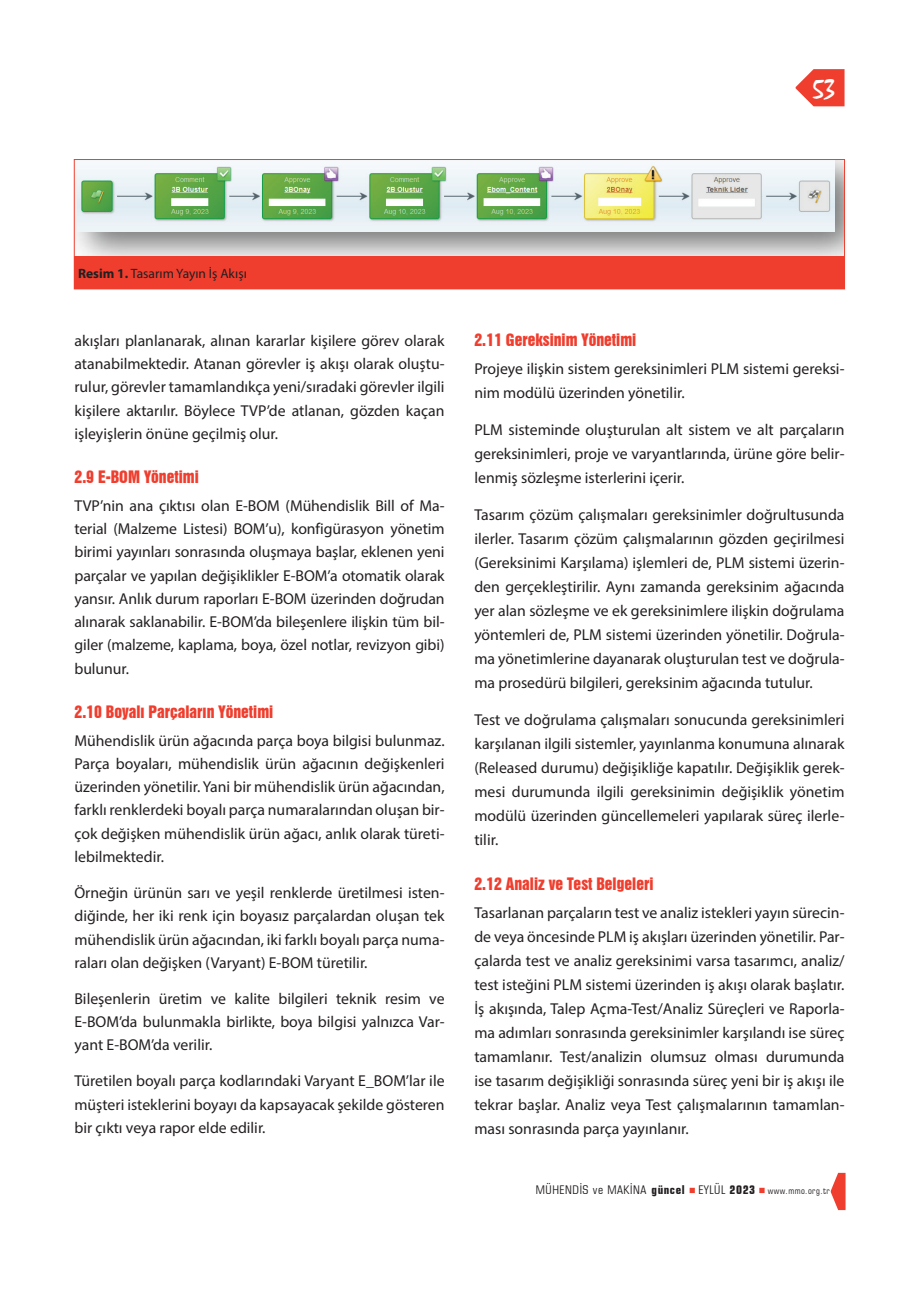
<style>
.page{position:relative;width:919px;height:1289px;background:#fff}
.page>*{position:absolute;margin:0;border:0;box-sizing:border-box;transform-origin:0 0}
.t1{font:27px "TR Mystical Plain";color:#fff}
.t2{font:15.75px/24px "Myriad Pro";color:#231f20;text-align:justify}
.t3{font:15.75px "Swiss 921 BT Regular A";color:#ef3e2e}
.t4{font:13.5px "Myriad Pro";color:#231f20}
.t5{font:condensed 12px "Square 721 BT";letter-spacing:.05em;color:#231f20}
.t6{font:condensed 9px "Square 721 BT";letter-spacing:.05em;color:#231f20}
.s1{font-weight:700}
</style>
<div class="page">
<svg style="left:795px;top:69px;width:49px;height:37px"></svg>
<svg style="left:830px;top:1172px;width:15px;height:37px"></svg>
<img style="left:77px;top:161px;width:757px;height:71px">
<div style="left:74px;top:256px;width:770px;height:33px;background:#ef3e2e"></div>
<h1 class="t1" style="left:812px;top:73px;width:24px">53</h1>
<p class="t4" style="left:78px;top:265px;width:170px"><span class="s1">Resim 1.</span> Tasarım Yayın İş Akışı</p>
<p class="t2" style="left:74px;top:328px;width:371px;line-height:23.2px">akışları planlanarak, alınan kararlar kişilere görev olarak atanabilmektedir. Atanan görevler iş akışı olarak oluştu&shy;rulur, görevler tamamlandıkça yeni/sıradaki görevler ilgili kişilere aktarılır. Böylece TVP’de atlanan, gözden kaçan işleyişlerin önüne geçilmiş olur.</p>
<p class="t3" style="left:74px;top:467px;width:126px">2.9 E-BOM Yönetimi</p>
<p class="t2" style="left:74px;top:493px;width:371px;line-height:23.2px">TVP’nin ana çıktısı olan E-BOM (Mühendislik Bill of Ma&shy;terial (Malzeme Listesi) BOM’u), konfigürasyon yönetim birimi yayınları sonrasında oluşmaya başlar, eklenen yeni parçalar ve yapılan değişiklikler E-BOM’a otomatik olarak yansır. Anlık durum raporları E-BOM üzerinden doğrudan alınarak saklanabilir. E-BOM’da bileşenlere ilişkin tüm bil&shy;giler (malzeme, kaplama, boya, özel notlar, revizyon gibi) bulunur.</p>
<p class="t3" style="left:74px;top:701px;width:200px">2.10 Boyalı Parçaların Yönetimi</p>
<p class="t2" style="left:74px;top:728px;width:371px;line-height:23.2px">Mühendislik ürün ağacında parça boya bilgisi bulunmaz.<br>Parça boyaları, mühendislik ürün ağacının değişkenleri üzerinden yönetilir. Yani bir mühendislik ürün ağacından, farklı renklerdeki boyalı parça numaralarından oluşan bir&shy;çok değişken mühendislik ürün ağacı, anlık olarak türeti&shy;lebilmektedir.</p>
<p class="t2" style="left:74px;top:880px;width:371px;line-height:23.2px">Örneğin ürünün sarı ve yeşil renklerde üretilmesi isten&shy;diğinde, her iki renk için boyasız parçalardan oluşan tek mühendislik ürün ağacından, iki farklı boyalı parça numa&shy;raları olan değişken (Varyant) E-BOM türetilir.</p>
<p class="t2" style="left:74px;top:986px;width:371px;line-height:23.2px">Bileşenlerin üretim ve kalite bilgileri teknik resim ve E-BOM’da bulunmakla birlikte, boya bilgisi yalnızca Var&shy;yant E-BOM’da verilir.</p>
<p class="t2" style="left:74px;top:1069px;width:371px;line-height:23.2px">Türetilen boyalı parça kodlarındaki Varyant E_BOM’lar ile müşteri isteklerini boyayı da kapsayacak şekilde gösteren bir çıktı veya rapor elde edilir.</p>
<p class="t3" style="left:474px;top:329px;width:163px">2.11 Gereksinim Yönetimi</p>
<p class="t2" style="left:474px;top:356px;width:371px">Projeye ilişkin sistem gereksinimleri PLM sistemi gereksi&shy;nim modülü üzerinden yönetilir.</p>
<p class="t2" style="left:474px;top:417px;width:371px">PLM sisteminde oluşturulan alt sistem ve alt parçaların gereksinimleri, proje ve varyantlarında, ürüne göre belir&shy;lenmiş sözleşme isterlerini içerir.</p>
<p class="t2" style="left:474px;top:502px;width:371px">Tasarım çözüm çalışmaları gereksinimler doğrultusunda ilerler. Tasarım çözüm çalışmalarının gözden geçirilmesi (Gereksinimi Karşılama) işlemleri de, PLM sistemi üzerin&shy;den gerçekleştirilir. Aynı zamanda gereksinim ağacında yer alan sözleşme ve ek gereksinimlere ilişkin doğrulama yöntemleri de, PLM sistemi üzerinden yönetilir. Doğrula&shy;ma yönetimlerine dayanarak oluşturulan test ve doğrula&shy;ma prosedürü bilgileri, gereksinim ağacında tutulur.</p>
<p class="t2" style="left:474px;top:707px;width:371px">Test ve doğrulama çalışmaları sonucunda gereksinimleri karşılanan ilgili sistemler, yayınlanma konumuna alınarak (Released durumu) değişikliğe kapatılır. Değişiklik gerek&shy;mesi durumunda ilgili gereksinimin değişiklik yönetim modülü üzerinden güncellemeleri yapılarak süreç ilerle&shy;tilir.</p>
<p class="t3" style="left:474px;top:873px;width:180px">2.12 Analiz ve Test Belgeleri</p>
<p class="t2" style="left:474px;top:900px;width:371px">Tasarlanan parçaların test ve analiz istekleri yayın sürecin&shy;de veya öncesinde PLM iş akışları üzerinden yönetilir. Par&shy;çalarda test ve analiz gereksinimi varsa tasarımcı, analiz/ test isteğini PLM sistemi üzerinden iş akışı olarak başlatır.<br>İş akışında, Talep Açma-Test/Analiz Süreçleri ve Raporla&shy;ma adımları sonrasında gereksinimler karşılandı ise süreç tamamlanır. Test/analizin olumsuz olması durumunda ise tasarım değişikliği sonrasında süreç yeni bir iş akışı ile tekrar başlar. Analiz veya Test çalışmalarının tamamlan&shy;ması sonrasında parça yayınlanır.</p>
<p class="t5" style="left:535px;top:1182px;width:221px">MÜHENDİS ve MAKİNA <span class="s1">güncel</span> EYLÜL <span class="s1">2023</span></p>
<p class="t6" style="left:767px;top:1185px;width:63px">www.mmo.org.tr</p>
</div>
